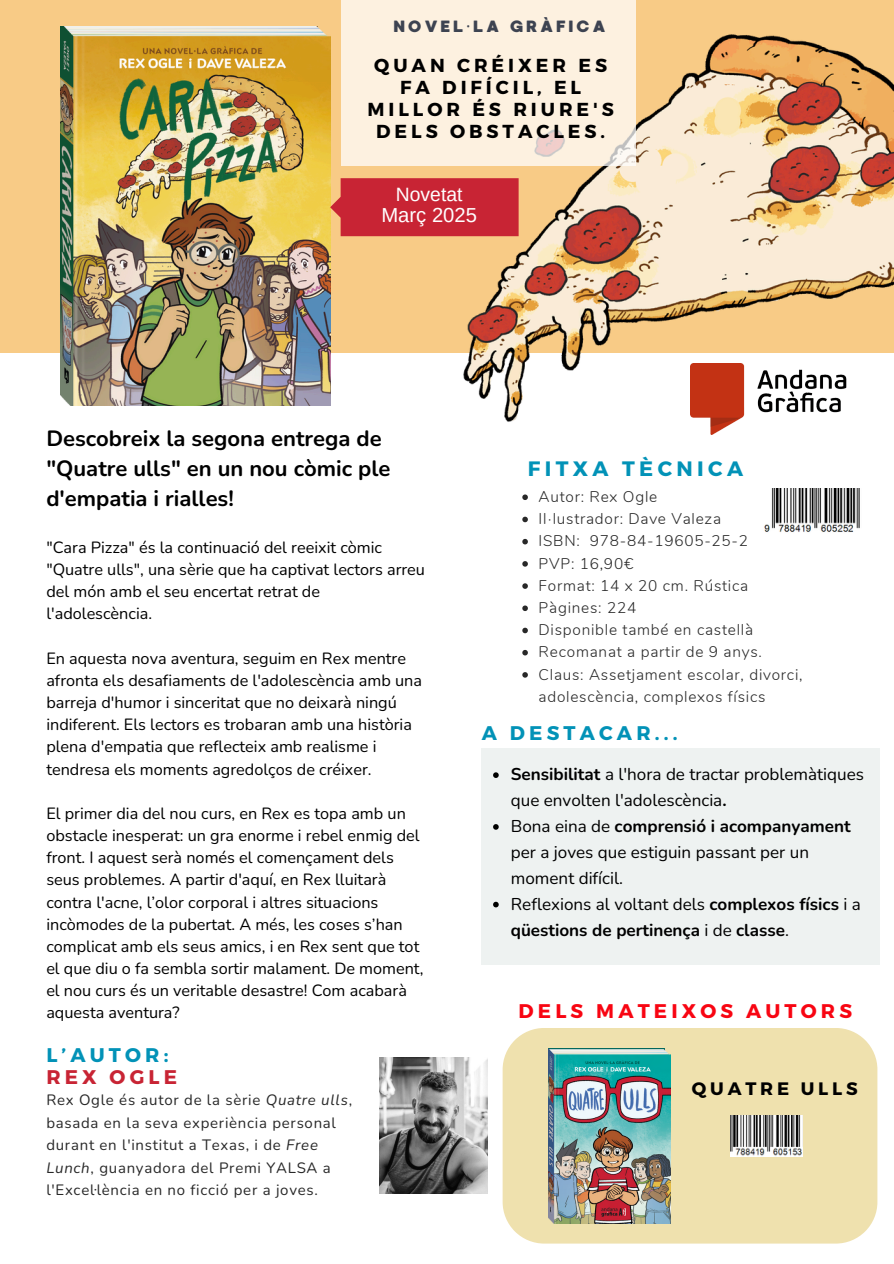
<style>
.page{position:relative;width:894px;height:1264px;background:#fff}
.page>*{position:absolute;margin:0;border:0;box-sizing:border-box;transform-origin:0 0}
.t1{font:700 22.05px/29.8px "Nunito";color:#000}
.t2{font:700 20.85px "Montserrat";letter-spacing:.21em;color:#0292b7}
.t3{font:20.25px "Arimo";color:#fff}
.t4{font:700 19.8px/22.5px "Montserrat";letter-spacing:.21em;color:#0292b7}
.t5{font:700 19.8px "Montserrat";letter-spacing:.21em;color:#f80512}
.t6{font:19.35px "Arimo";color:#fff}
.t7{font:700 18.75px/22px "Montserrat";letter-spacing:.21em;color:#000;text-align:center}
.t8{font:700 18px "Montserrat";letter-spacing:.21em;color:#000}
.t9{font:17.1px/25.8px "Nunito";color:#000}
.t10{font:700 17.1px/25.8px "Nunito";color:#000}
.t11{font:16.35px "MADE Waffle Soft";letter-spacing:.16em;color:#3d4351}
.t12{font:16.2px/22.2px "Nunito";color:#000}
.t13{font:300 15.45px/22.2px "Nunito";letter-spacing:.05em;color:#282828}
.t14{font:15px/22.5px "Nunito";letter-spacing:.05em;color:#282828}
.s1{font-family:"Noto Sans"}
.s2{color:#c82434}
.s3{font-style:italic}
.s4{font-weight:700}
.s5{font-weight:400}
</style>
<div class="page">
<div style="left:0;top:0;width:893px;height:352px;background:#f8cb86"></div>
<img style="left:61px;top:27px;width:269px;height:378px">
<img style="left:351px;top:0;width:542px;height:435px">
<div style="left:330px;top:178px;width:188px;height:58px;background:#c82434"></div>
<div style="left:341px;top:0;width:294px;height:166px;background:#fdf1e0"></div>
<div style="left:481px;top:748px;width:398px;height:217px;background:#eef2f1"></div>
<img style="left:379px;top:1057px;width:108px;height:136px">
<img style="left:689px;top:363px;width:158px;height:71px">
<img style="left:764px;top:488px;width:96px;height:44px">
<div style="left:502px;top:1028px;width:375px;height:215px;background:#efe1ae"></div>
<img style="left:548px;top:1048px;width:122px;height:174px">
<img style="left:730px;top:1115px;width:72px;height:41px">
<svg style="left:522px;top:494px;width:5px;height:6px"></svg>
<svg style="left:522px;top:516px;width:5px;height:6px"></svg>
<svg style="left:522px;top:539px;width:5px;height:5px"></svg>
<svg style="left:522px;top:561px;width:5px;height:5px"></svg>
<svg style="left:522px;top:583px;width:5px;height:6px"></svg>
<svg style="left:522px;top:605px;width:5px;height:6px"></svg>
<svg style="left:522px;top:627px;width:5px;height:6px"></svg>
<svg style="left:522px;top:650px;width:5px;height:5px"></svg>
<svg style="left:522px;top:672px;width:5px;height:5px"></svg>
<svg style="left:493px;top:772px;width:5px;height:6px"></svg>
<svg style="left:493px;top:824px;width:5px;height:5px"></svg>
<svg style="left:493px;top:901px;width:5px;height:6px"></svg>
<p class="t11" style="left:393px;top:16px;width:213px">NOVEL<span class="s1">·</span>LA GRÀFICA</p>
<p class="t7" style="left:367px;top:53px;width:248px">QUAN CRÉIXER ES<br>FA DIFÍCIL, EL<br>MILLOR ÉS RIURE'S<br>DELS OBSTACLES.</p>
<p class="t6" style="left:396px;top:183px;width:68px">Novetat</p>
<p class="t3" style="left:381px;top:204px;width:97px">Març 2025</p>
<p class="t1" style="left:46px;top:424px;width:345px">Descobreix la segona entrega de "Quatre ulls" en un nou còmic ple d'empatia i rialles!</p>
<h5 class="t12" style="left:46px;top:536px;width:380px">"Cara Pizza" és la continuació del reeixit còmic "Quatre ulls", una sèrie que ha captivat lectors arreu del món amb el seu encertat retrat de l'adolescència.</h5>
<h3 class="t12" style="left:46px;top:647px;width:377px">En aquesta nova aventura, seguim en Rex mentre afronta els desafiaments de l'adolescència amb una barreja d'humor i sinceritat que no deixarà ningú indiferent. Els lectors es trobaran amb una història plena d'empatia que reflecteix amb realisme i tendresa els moments agredolços de créixer.</h3>
<h4 class="t12" style="left:46px;top:802px;width:378px">El primer dia del nou curs, en Rex es topa amb un obstacle inesperat: un gra enorme i rebel enmig del front. I aquest serà només el començament dels seus problemes. A partir d'aquí, en Rex lluitarà contra l'acne, l’olor corporal i altres situacions incòmodes de la pubertat. A més, les coses s’han complicat amb els seus amics, i en Rex sent que tot el que diu o fa sembla sortir malament. De moment, el nou curs és un veritable desastre! Com acabarà aquesta aventura?</h4>
<p class="t4" style="left:46px;top:1042px;width:132px">L’AUTOR:<br><span class="s2">REX OGLE</span></p>
<p class="t14" style="left:46px;top:1088px;width:307px">Rex Ogle és autor de la sèrie <span class="s3">Quatre ulls</span>, basada en la seva experiència personal durant en l'institut a Texas, i de <span class="s3">Free Lunch</span>, guanyadora del Premi YALSA a l'Excel·lència en no ficció per a joves.</p>
<p class="t2" style="left:527px;top:455px;width:217px">FITXA TÈCNICA</p>
<p class="t13" style="left:538px;top:485px;width:120px">Autor: Rex Ogle</p>
<h2 class="t13" style="left:538px;top:508px;width:184px">Il· lustrador: Dave Valeza</h2>
<h6 class="t13" style="left:538px;top:530px;width:211px">ISBN: 978-84-19605-25-2</h6>
<h6 class="t13" style="left:538px;top:552px;width:96px">PVP: 16,90€</h6>
<h6 class="t13" style="left:538px;top:574px;width:211px">Format: 14 x 20 cm. Rústica</h6>
<h1 class="t13" style="left:538px;top:596px;width:99px">Pàgines: 224</h1>
<p class="t13" style="left:538px;top:619px;width:216px">Disponible també en castellà</p>
<p class="t13" style="left:538px;top:641px;width:225px">Recomanat a partir de 9 anys.</p>
<p class="t13" style="left:538px;top:663px;width:265px">Claus: Assetjament escolar, divorci, adolescència, complexos físics</p>
<p class="t4" style="left:481px;top:720px;width:197px">A DESTACAR...</p>
<p class="t9" style="left:510px;top:761px;width:354px"><span class="s4">Sensibilitat</span> a l'hora de tractar problemàtiques que envolten l'adolescència<span class="s4">.</span></p>
<p class="t9" style="left:510px;top:813px;width:341px">Bona eina de <span class="s4">comprensió i acompanyament </span>per a joves que estiguin passant per un moment difícil.</p>
<h3 class="t10" style="left:510px;top:891px;width:351px"><span class="s5">Reflexions al voltant dels</span> complexos físics <span class="s5">i a </span>qüestions de pertinença <span class="s5">i de</span> classe<span class="s5">.</span></h3>
<p class="t5" style="left:518px;top:998px;width:335px">DELS MATEIXOS AUTORS</p>
<p class="t8" style="left:691px;top:1076px;width:167px">QUATRE ULLS</p>
</div>
